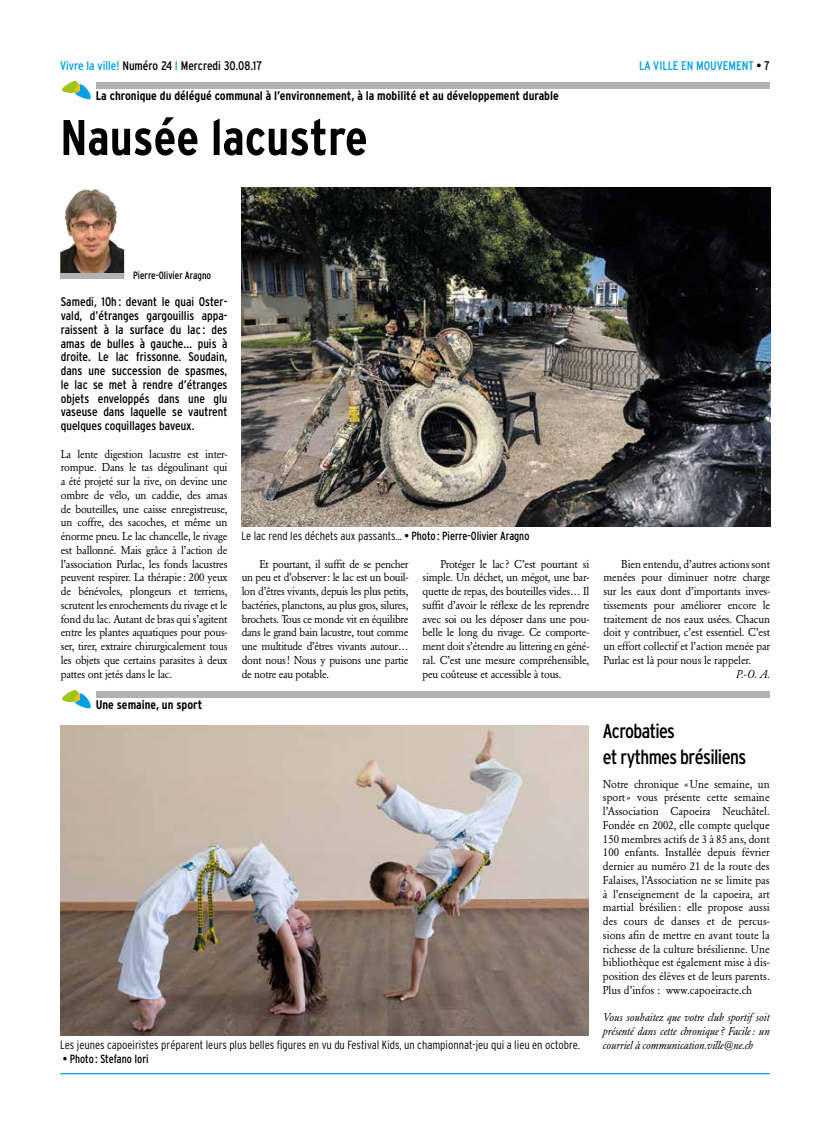
<style>
.page{position:relative;width:830px;height:1134px;background:#fff}
.page>*{position:absolute;margin:0;border:0;box-sizing:border-box;transform-origin:0 0}
.t1{font:700 condensed 50px "Interstate";color:#000}
.t2{font:condensed 20.38px "Interstate";letter-spacing:-.03em;color:#000}
.t3{font:condensed 20.12px "Interstate";letter-spacing:-.03em;color:#000}
.t4{font:condensed 12.5px/13.8px "Interstate";color:#000;text-align:justify}
.t5{font:700 condensed 12.5px "Interstate";color:#000}
.t6{font:condensed 12.5px "Interstate";color:#009fe3}
.t7{font:300 condensed 11.88px "Interstate";color:#000}
.t8{font:condensed 11.88px "Interstate";color:#000;scale:.95 1}
.t9{font:11.25px/13.8px "Garamond BE";letter-spacing:-.02em;color:#000;text-align:justify;scale:.95 1}
.t10{font:italic 11.25px/13.8px "Garamond BE";color:#000;text-align:justify;scale:.95 1}
.t11{font:condensed 10.62px "Interstate";color:#000;scale:.95 1}
.s1{color:#009fe3}
.s2{color:#000}
.s3{font-weight:400}
.s4{font-size:20.12px}
</style>
<div class="page">
<hr style="left:60px;top:1073px;width:709px;height:1px;background:#009fe3">
<div style="left:96px;top:83px;width:673px;height:6px;background:#b3b2b2"></div>
<svg style="left:62px;top:81px;width:29px;height:18px"></svg>
<img style="left:241px;top:187px;width:528px;height:339px">
<div style="left:96px;top:692px;width:673px;height:6px;background:#b3b2b2"></div>
<svg style="left:62px;top:690px;width:29px;height:18px"></svg>
<img style="left:79px;top:189px;width:15px;height:3px">
<div style="left:60px;top:274px;width:64px;height:5px;background:#b3b2b2"></div>
<img style="left:60px;top:726px;width:528px;height:309px">
<p class="t4" style="left:60px;top:59px;width:203px"><span class="s1">Vivre la ville!</span> Numéro 24 <span class="s1">I</span> Mercredi 30.08.17</p>
<p class="t6" style="left:638px;top:59px;width:132px">LA VILLE EN MOUVEMENT <span class="s2">• 7</span></p>
<p class="t5" style="left:96px;top:89px;width:464px">La chronique du délégué communal à l’environnement, à la mobilité et au développement durable</p>
<h1 class="t1" style="left:60px;top:110px;width:309px">Nausée lacustre</h1>
<p class="t11" style="left:133px;top:269px;width:84px">Pierre-Olivier Aragno</p>
<p class="t4" style="left:61px;top:295px;width:168px">Samedi, 10h : devant le quai Oster&shy;vald, d’étranges gargouillis appa&shy;raissent à la surface du lac : des amas de bulles à gauche… puis à droite. Le lac frissonne. Soudain, dans une succession de spasmes, le lac se met à rendre d’étranges objets enveloppés dans une glu vaseuse dans laquelle se vautrent quelques coquillages baveux.</p>
<p class="t9" style="left:61px;top:447px;width:177px">La lente digestion lacustre est inter&shy;rompue. Dans le tas dégoulinant qui a été projeté sur la rive, on devine une ombre de vélo, un caddie, des amas de bouteilles, une caisse enregistreuse, un coffre, des sacoches, et même un énorme pneu. Le lac chancelle, le rivage est ballonné. Mais grâce à l’action de l’association Purlac, les fonds lacustres peuvent respirer. La thérapie: 200 yeux de bénévoles, plongeurs et terriens, scrutent les enrochements du rivage et le fond du lac. Autant de bras qui s’agitent entre les plantes aquatiques pour pous&shy;ser, tirer, extraire chirurgicalement tous les objets que certains parasites à deux pattes ont jetés dans le lac.</p>
<p class="t5" style="left:96px;top:698px;width:108px">Une semaine, un sport</p>
<p class="t7" style="left:241px;top:529px;width:289px">Le lac rend les déchets aux passants... <span class="s3">• Photo : Pierre-Olivier Aragno</span></p>
<p class="t9" style="left:241px;top:557px;width:177px;text-indent:18px">Et pourtant, il suffit de se pencher un peu et d’observer: le lac est un bouil&shy;lon d’êtres vivants, depuis les plus petits, bactéries, planctons, au plus gros, silures, brochets. Tous ce monde vit en équilibre dans le grand bain lacustre, tout comme une multitude d’êtres vivants autour… dont nous! Nous y puisons une partie de notre eau potable.</p>
<p class="t9" style="left:422px;top:557px;width:177px;text-indent:18px">Protéger le lac? C’est pourtant si simple. Un déchet, un mégot, une bar&shy;quette de repas, des bouteilles vides… Il suffit d’avoir le réflexe de les reprendre avec soi ou les déposer dans une pou&shy;belle le long du rivage. Ce comporte&shy;ment doit s’étendre au littering en géné&shy;ral. C’est une mesure compréhensible, peu coûteuse et accessible à tous.</p>
<p class="t9" style="left:603px;top:557px;width:177px;text-indent:18px">Bien entendu, d’autres actions sont menées pour diminuer notre charge sur les eaux dont d’importants inves&shy;tissements pour améliorer encore le traitement de nos eaux usées. Chacun doit y contribuer, c’est essentiel. C’est un effort collectif et l’action menée par Purlac est là pour nous le rappeler.</p>
<p class="t10" style="left:735px;top:667px;width:37px">P.-O. A.</p>
<p class="t7" style="left:60px;top:1038px;width:521px">Les jeunes capoeiristes préparent leurs plus belles figures en vu du Festival Kids, un championnat-jeu qui a lieu en octobre.</p>
<p class="t8" style="left:63px;top:1052px;width:92px">• Photo : Stefano Iori</p>
<h3 class="t3" style="left:602px;top:719px;width:73px">Acrobaties</h3>
<h2 class="t2" style="left:602px;top:745px;width:145px"><span class="s4">et rythmes</span> brésiliens</h2>
<p class="t9" style="left:602px;top:777px;width:177px">Notre chronique «Une semaine, un sport» vous présente cette semaine l’Association Capoeira Neuchâtel.<br>Fondée en 2002, elle compte quelque 150 membres actifs de 3 à 85 ans, dont 100 enfants. Installée depuis février dernier au numéro 21 de la route des Falaises, l’Association ne se limite pas à l’enseignement de la capoeira, art martial brésilien: elle propose aussi des cours de danses et de percus&shy;sions afin de mettre en avant toute la richesse de la culture brésilienne. Une bibliothèque est également mise à dis&shy;position des élèves et de leurs parents.<br>Plus d’infos : www.capoeiracte.ch</p>
<p class="t10" style="left:602px;top:1011px;width:177px">Vous souhaitez que votre club sportif soit présenté dans cette chronique? Facile: un courriel à communication.ville@ne.ch</p>
</div>
